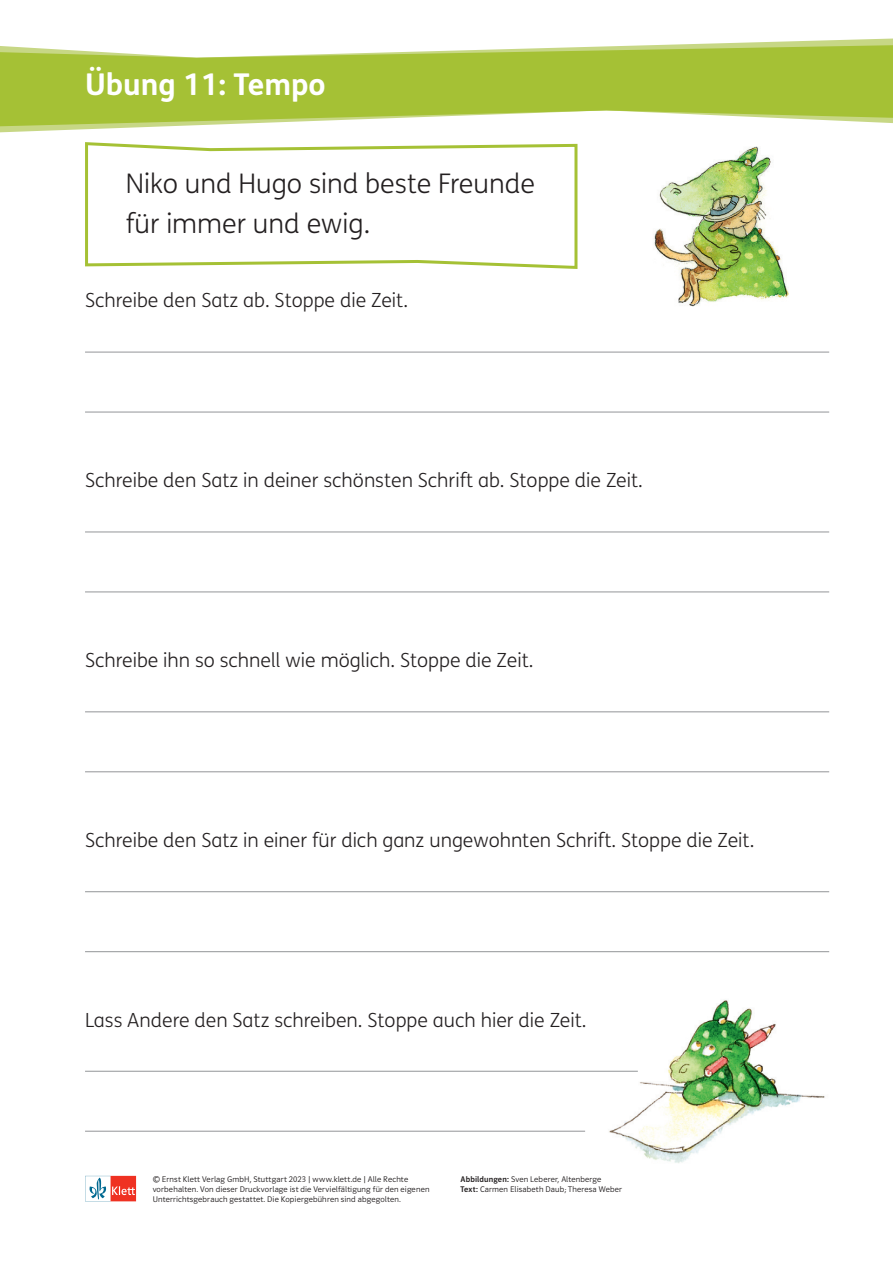
<style>
.page{position:relative;width:893px;height:1263px;background:#fff}
.page>*{position:absolute;margin:0;border:0;box-sizing:border-box;transform-origin:0 0}
.t1{font:700 30px "FS Klett GSV";color:#fff}
.t2{font:300 27px/40.5px "FS Klett GSV";color:#231f20}
.t3{font:300 19.5px "FS Klett GSV";color:#231f20}
.t4{font:300 8.25px/9.9px "Polo CEF";letter-spacing:.02em;color:#231f20}
.s1{font-weight:500}
</style>
<div class="page">
<img style="left:654px;top:146px;width:134px;height:161px">
<img style="left:595px;top:1000px;width:230px;height:163px">
<hr style="left:85px;top:1131px;width:500px;height:1px;background:#939598">
<hr style="left:85px;top:1071px;width:553px;height:1px;background:#939598">
<svg style="left:0;top:38px;width:893px;height:95px"></svg>
<svg style="left:0;top:45px;width:893px;height:82px;background:#b4cb58"></svg>
<svg style="left:85px;top:142px;width:493px;height:127px"></svg>
<svg style="left:85px;top:1176px;width:51px;height:25px"></svg>
<hr style="left:85px;top:352px;width:744px;height:1px;background:#939598">
<hr style="left:85px;top:412px;width:744px;height:1px;background:#939598">
<hr style="left:85px;top:532px;width:744px;height:1px;background:#939598">
<hr style="left:85px;top:591px;width:744px;height:1px;background:#939598">
<hr style="left:85px;top:711px;width:744px;height:1px;background:#939598">
<hr style="left:85px;top:771px;width:744px;height:1px;background:#939598">
<hr style="left:85px;top:891px;width:744px;height:1px;background:#939598">
<hr style="left:85px;top:951px;width:744px;height:1px;background:#939598">
<h1 class="t1" style="left:85px;top:61px;width:242px">Übung 11: Tempo</h1>
<h2 class="t2" style="left:126px;top:162px;width:411px">Niko und Hugo sind beste Freunde für immer und ewig.</h2>
<h3 class="t3" style="left:85px;top:287px;width:324px">Schreibe den Satz ab. Stoppe die Zeit.</h3>
<h3 class="t3" style="left:85px;top:467px;width:559px">Schreibe den Satz in deiner schönsten Schrift ab. Stoppe die Zeit.</h3>
<h3 class="t3" style="left:85px;top:647px;width:450px">Schreibe ihn so schnell wie möglich. Stoppe die Zeit.</h3>
<h3 class="t3" style="left:85px;top:827px;width:671px">Schreibe den Satz in einer für dich ganz ungewohnten Schrift. Stoppe die Zeit.</h3>
<h3 class="t3" style="left:85px;top:1006px;width:503px">Lass Andere den Satz schreiben. Stoppe auch hier die Zeit.</h3>
<p class="t4" style="left:153px;top:1174px;width:278px">© Ernst Klett Verlag GmbH, Stuttgart 2023 | www.klett.de | Alle Rechte vorbehalten. Von dieser Druckvorlage ist die Vervielfältigung für den eigenen<br>Unterrichtsgebrauch gestattet. Die Kopiergebühren sind abgegolten.</p>
<p class="t4" style="left:460px;top:1174px;width:163px"><span class="s1">Abbildungen:</span> Sven Leberer, Altenberge<br><span class="s1">Text:</span> Carmen Elisabeth Daub; Theresa Weber</p>
</div>
